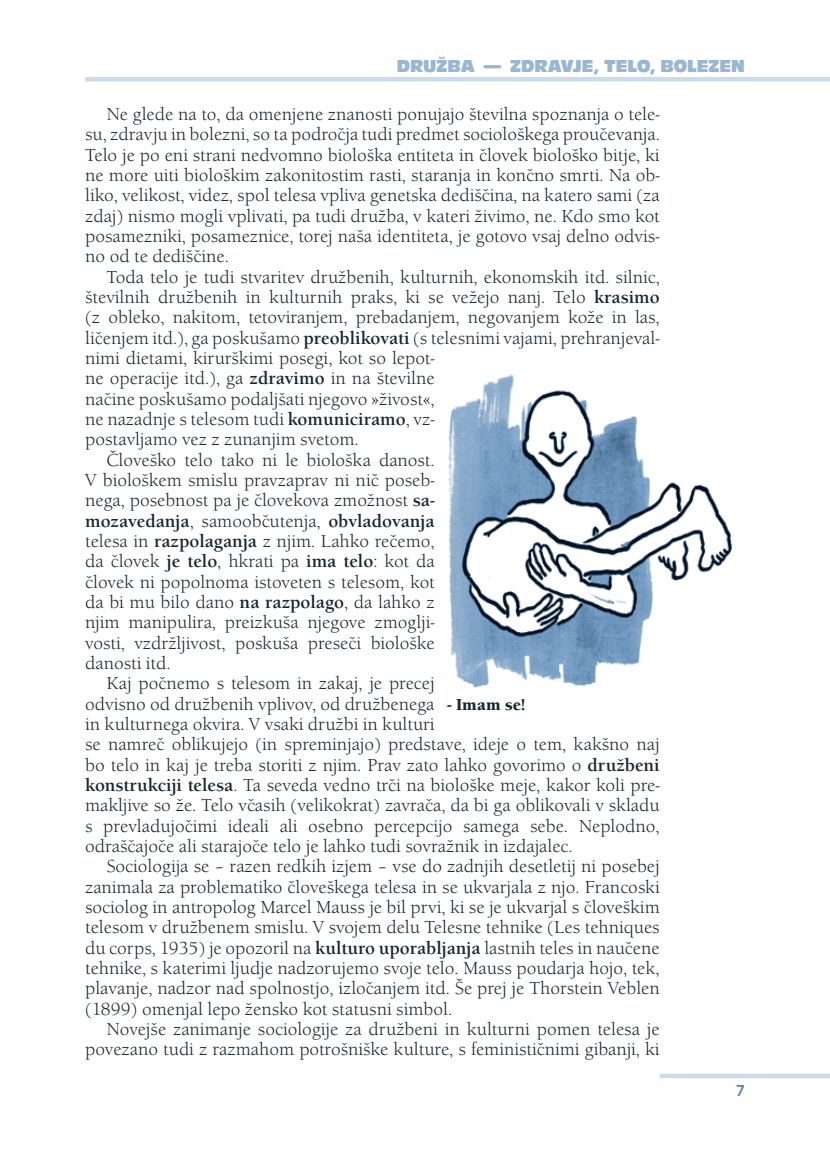
<style>
.page{position:relative;width:830px;height:1149px;background:#fff}
.page>*{position:absolute;margin:0;border:0;box-sizing:border-box;transform-origin:0 0}
.t1{font:18px/20.2px "Berkeley Old Sty Itc TCE";color:#162732;text-align:justify}
.t2{font:700 18px "Berkeley Old Sty Itc TCE";color:#162732}
.t3{font:18px "Antique Oli TCE Comp";color:#99b6d3}
.t4{font:16.5px "Berkeley Old Sty Itc TCE Blac";color:#162732}
.t5{font:16.5px "Antique Oli TCE";color:#4d80b1}
.s1{font-weight:700}
.s2{font-weight:400}
</style>
<div class="page">
<hr style="left:85px;top:77px;width:744px;height:4px;background:#ccdbe9">
<svg style="left:659px;top:1073px;width:170px;height:4px"></svg>
<img style="left:448px;top:374px;width:285px;height:314px">
<p class="t3" style="left:396px;top:56px;width:349px">DRUŽBA — ZDRAVJE, TELO, BOLEZEN</p>
<p class="t1" style="left:85px;top:104px;width:576px;text-indent:21px">Ne glede na to, da omenjene znanosti ponujajo številna spoznanja o tele&shy;su, zdravju in bolezni, so ta področja tudi predmet sociološkega proučevanja.<br>Telo je po eni strani nedvomno biološka entiteta in človek biološko bitje, ki ne more uiti biološkim zakonitostim rasti, staranja in končno smrti. Na ob&shy;liko, velikost, videz, spol telesa vpliva genetska dediščina, na katero sami (za zdaj) nismo mogli vplivati, pa tudi družba, v kateri živimo, ne. Kdo smo kot posamezniki, posameznice, torej naša identiteta, je gotovo vsaj delno odvis&shy;no od te dediščine.</p>
<p class="t1" style="left:106px;top:266px;width:554px">Toda telo je tudi stvaritev družbenih, kulturnih, ekonomskih itd. silnic,</p>
<p class="t1" style="left:85px;top:287px;width:576px">številnih družbenih in kulturnih praks, ki se vežejo nanj. Telo <span class="s1">krasimo</span></p>
<p class="t1" style="left:85px;top:307px;width:576px">(z obleko, nakitom, tetoviranjem, prebadanjem, negovanjem kože in las,</p>
<p class="t1" style="left:85px;top:327px;width:576px">ličenjem itd.), ga poskušamo <span class="s1">preoblikovati</span> (s telesnimi vajami, prehranjeval-</p>
<p class="t1" style="left:85px;top:348px;width:351px">nimi dietami, kirurškimi posegi, kot so lepot-</p>
<p class="t1" style="left:85px;top:368px;width:351px">ne operacije itd.), ga <span class="s1">zdravimo</span> in na številne</p>
<p class="t1" style="left:85px;top:388px;width:351px">načine poskušamo podaljšati njegovo »živost«,</p>
<p class="t1" style="left:85px;top:409px;width:351px">ne nazadnje s telesom tudi <span class="s1">komuniciramo</span>, vz-</p>
<p class="t1" style="left:85px;top:429px;width:275px">postavljamo vez z zunanjim svetom.</p>
<p class="t1" style="left:106px;top:449px;width:329px">Človeško telo tako ni le biološka danost.</p>
<p class="t1" style="left:85px;top:470px;width:351px">V biološkem smislu pravzaprav ni nič poseb-</p>
<p class="t1" style="left:85px;top:490px;width:351px">nega, posebnost pa je človekova zmožnost <span class="s1">sa-</span></p>
<p class="t2" style="left:85px;top:510px;width:351px">mozavedanja<span class="s2">, samoobčutenja,</span> obvladovanja</p>
<p class="t1" style="left:85px;top:531px;width:351px">telesa in <span class="s1">razpolaganja</span> z njim. Lahko rečemo,</p>
<p class="t1" style="left:85px;top:551px;width:351px">da človek <span class="s1">je telo</span>, hkrati pa <span class="s1">ima telo</span>: kot da</p>
<p class="t1" style="left:85px;top:571px;width:351px">človek ni popolnoma istoveten s telesom, kot</p>
<p class="t1" style="left:85px;top:592px;width:351px">da bi mu bilo dano <span class="s1">na razpolago</span>, da lahko z</p>
<p class="t1" style="left:85px;top:612px;width:351px">njim manipulira, preizkuša njegove zmoglji-</p>
<p class="t1" style="left:85px;top:632px;width:351px">vosti, vzdržljivost, poskuša preseči biološke</p>
<p class="t1" style="left:85px;top:653px;width:87px">danosti itd.</p>
<p class="t1" style="left:106px;top:673px;width:329px">Kaj počnemo s telesom in zakaj, je precej</p>
<p class="t1" style="left:85px;top:693px;width:351px">odvisno od družbenih vplivov, od družbenega</p>
<p class="t1" style="left:85px;top:714px;width:351px">in kulturnega okvira. V vsaki družbi in kulturi</p>
<p class="t1" style="left:85px;top:734px;width:576px">se namreč oblikujejo (in spreminjajo) predstave, ideje o tem, kakšno naj</p>
<p class="t1" style="left:85px;top:754px;width:576px">bo telo in kaj je treba storiti z njim. Prav zato lahko govorimo o <span class="s1">družbeni</span></p>
<p class="t1" style="left:85px;top:775px;width:576px"><span class="s1">konstrukciji telesa</span>. Ta seveda vedno trči na biološke meje, kakor koli pre-</p>
<p class="t1" style="left:85px;top:795px;width:575px">makljive so že. Telo včasih (velikokrat) zavrača, da bi ga oblikovali v skladu</p>
<p class="t1" style="left:85px;top:815px;width:575px">s prevladujočimi ideali ali osebno percepcijo samega sebe. Neplodno,</p>
<p class="t1" style="left:85px;top:835px;width:489px">odraščajoče ali starajoče telo je lahko tudi sovražnik in izdajalec.</p>
<p class="t1" style="left:106px;top:856px;width:554px">Sociologija se – razen redkih izjem – vse do zadnjih desetletij ni posebej</p>
<p class="t1" style="left:85px;top:876px;width:576px">zanimala za problematiko človeškega telesa in se ukvarjala z njo. Francoski</p>
<p class="t1" style="left:85px;top:896px;width:576px">sociolog in antropolog Marcel Mauss je bil prvi, ki se je ukvarjal s človeškim</p>
<p class="t1" style="left:85px;top:917px;width:576px">telesom v družbenem smislu. V svojem delu Telesne tehnike (Les tehniques</p>
<p class="t1" style="left:85px;top:937px;width:575px">du corps, 1935) je opozoril na <span class="s1">kulturo uporabljanja</span> lastnih teles in naučene</p>
<p class="t1" style="left:85px;top:957px;width:575px">tehnike, s katerimi ljudje nadzorujemo svoje telo. Mauss poudarja hojo, tek,</p>
<p class="t1" style="left:85px;top:978px;width:576px">plavanje, nadzor nad spolnostjo, izločanjem itd. Še prej je Thorstein Veblen</p>
<p class="t1" style="left:85px;top:998px;width:368px">(1899) omenjal lepo žensko kot statusni simbol.</p>
<p class="t1" style="left:106px;top:1018px;width:554px">Novejše zanimanje sociologije za družbeni in kulturni pomen telesa je</p>
<p class="t1" style="left:85px;top:1039px;width:575px">povezano tudi z razmahom potrošniške kulture, s feminističnimi gibanji, ki</p>
<p class="t4" style="left:447px;top:694px;width:80px">- Imam se!</p>
<p class="t5" style="left:735px;top:1081px;width:11px">7</p>
</div>
